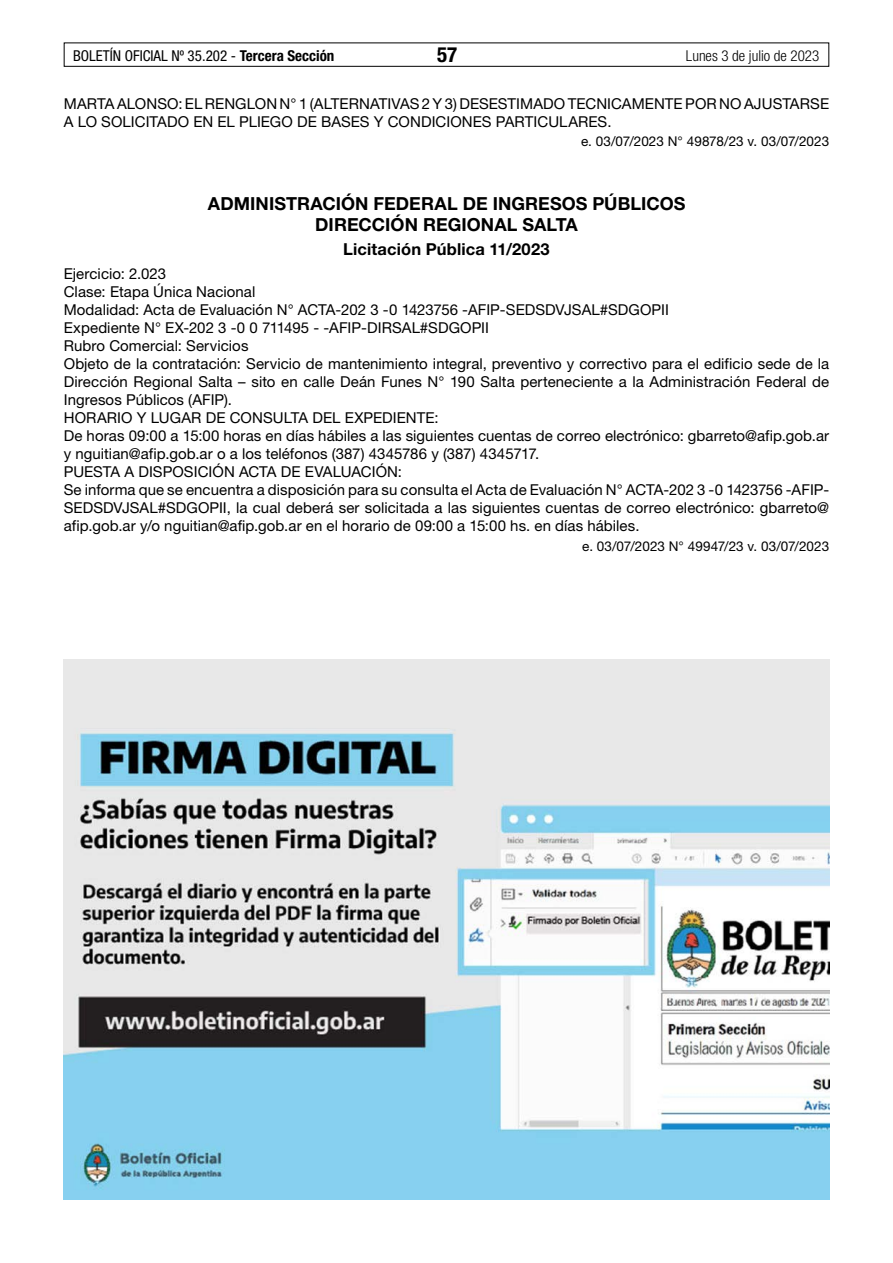
<style>
.page{position:relative;width:893px;height:1263px;background:#fff}
.page>*{position:absolute;margin:0;border:0;box-sizing:border-box;transform-origin:0 0}
.t1{font:700 condensed 21px "Helvetica Neue LT Std";color:#000}
.t2{font:700 18px/21px "Helvetica Neue LT Std";letter-spacing:.005em;color:#000}
.t3{font:700 16.5px "Helvetica Neue LT Std";letter-spacing:.01em;color:#000}
.t4{font:15px/18px "Helvetica Neue LT Std";letter-spacing:.005em;color:#000}
.t5{font:condensed 15px "Helvetica Neue LT Std";color:#000}
.t6{font:300 condensed 15px "Helvetica Neue LT Std";color:#000}
.t7{font:13.5px "Helvetica Neue LT Std";letter-spacing:-.005em;color:#000}
.s1{font-weight:700}
.s2{color:#fff}
</style>
<div class="page">
<div style="left:64px;top:43px;width:765px;height:24px;border:1px solid #000"></div>
<img style="left:64px;top:659px;width:765px;height:540px">
<p class="t5" style="left:73px;top:47px;width:263px">BOLETÍN OFICIAL Nº 35.202 - <span class="s1">Tercera Sección</span></p>
<h1 class="t1" style="left:437px;top:42px;width:22px">57</h1>
<p class="t6" style="left:686px;top:47px;width:135px">Lunes 3 de julio de 2023</p>
<p class="t4" style="left:64px;top:94px;width:767px">MARTA ALONSO: EL RENGLON N° 1 (ALTERNATIVAS 2 Y 3) DESESTIMADO TECNICAMENTE POR NO AJUSTARSE<br>A LO SOLICITADO EN EL PLIEGO DE BASES Y CONDICIONES PARTICULARES.</p>
<p class="t7" style="left:581px;top:133px;width:250px">e. 03/07/2023 N° 49878/23 v. 03/07/2023</p>
<p class="t2" style="left:315px;top:192px;width:384px;text-indent:-107px">ADMINISTRACIÓN FEDERAL DE INGRESOS PÚBLICOS <span class="s2">-<br></span>DIRECCIÓN REGIONAL SALTA</p>
<p class="t3" style="left:343px;top:239px;width:208px">Licitación Pública 11/2023</p>
<p class="t4" style="left:64px;top:265px;width:767px">Ejercicio: 2.023<br>Clase: Etapa Única Nacional<br>Modalidad: Acta de Evaluación N° ACTA-202 3 -0 1423756 -AFIP-SEDSDVJSAL#SDGOPII<br>Expediente N° EX-202 3 -0 0 711495 - -AFIP-DIRSAL#SDGOPII<br>Rubro Comercial: Servicios<br>Objeto de la contratación: Servicio de mantenimiento integral, preventivo y correctivo para el edificio sede de la Dirección Regional Salta – sito en calle Deán Funes N° 190 Salta perteneciente a la Administración Federal de Ingresos Públicos (AFIP).<br>HORARIO Y LUGAR DE CONSULTA DEL EXPEDIENTE:<br>De horas 09:00 a 15:00 horas en días hábiles a las siguientes cuentas de correo electrónico: gbarreto@afip.gob.ar y nguitian@afip.gob.ar o a los teléfonos (387) 4345786 y (387) 4345717.<br>PUESTA A DISPOSICIÓN ACTA DE EVALUACIÓN:<br>Se informa que se encuentra a disposición para su consulta el Acta de Evaluación N° ACTA-202 3 -0 1423756 -AFIP-SEDSDVJSAL#SDGOPII, la cual deberá ser solicitada a las siguientes cuentas de correo electrónico: gbarreto@ afip.gob.ar y/o nguitian@afip.gob.ar en el horario de 09:00 a 15:00 hs. en días hábiles.</p>
<p class="t7" style="left:582px;top:538px;width:249px">e. 03/07/2023 N° 49947/23 v. 03/07/2023</p>
</div>
